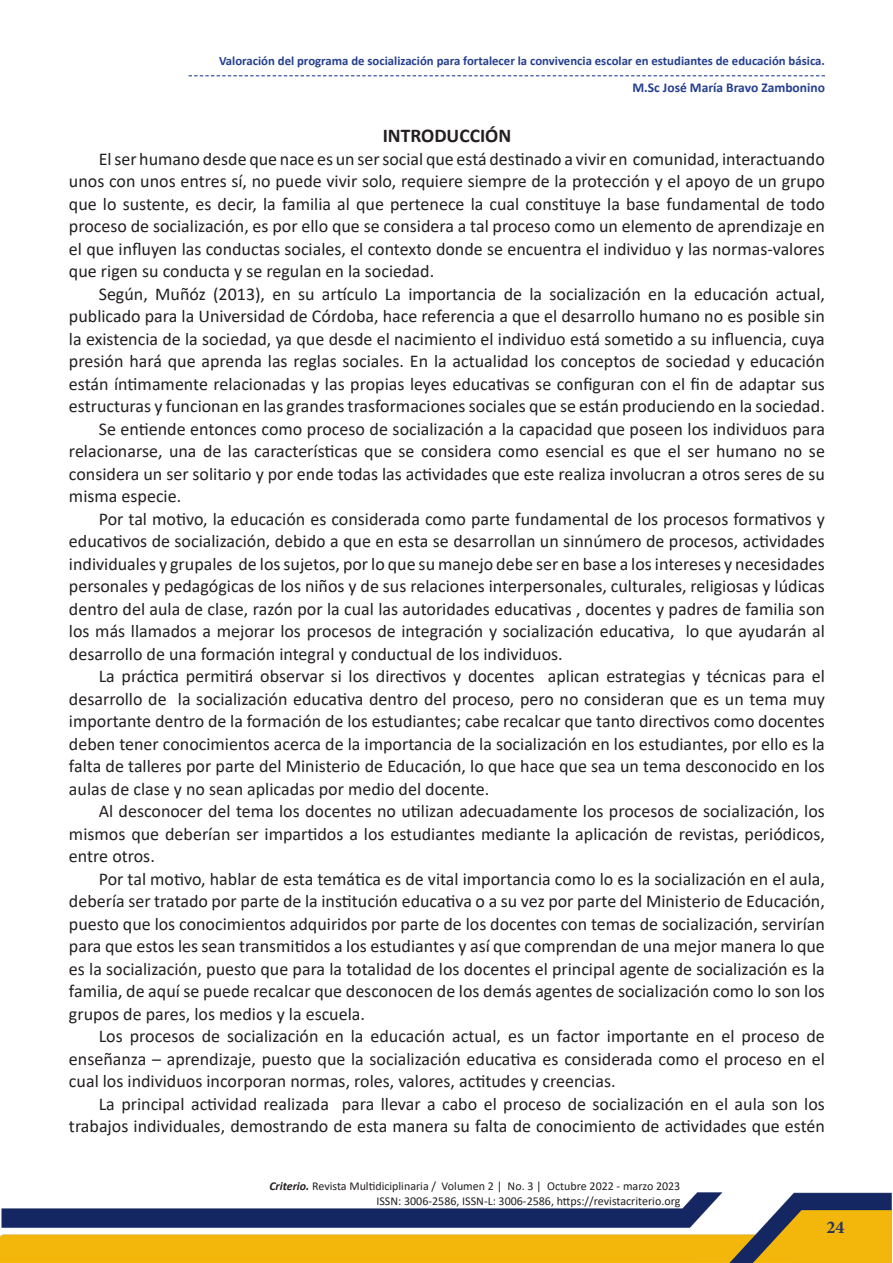
<style>
.page{position:relative;width:893px;height:1263px;background:#fff}
.page>*{position:absolute;margin:0;border:0;box-sizing:border-box;transform-origin:0 0}
.Titulo_articulo{font:700 19.5px "Calibri";color:#231f20}
.Titulo_articulo-2{font:18px/22.5px "Calibri";color:#231f20;text-align:justify}
.t1{font:700 18px "Minion Pro";color:#293361}
.t2{font:700 13.5px "Calibri";color:#253f8e}
.t3{font:700 12.75px "Calibri";color:#253f8e}
.t4{font:12px/15px "Calibri";color:#231f20;text-align:right}
.s1{font-weight:700;font-style:italic}
</style>
<div class="page">
<img style="left:0;top:75px;width:892px;height:1188px">
<svg style="left:189px;top:75px;width:636px;height:1px"></svg>
<p class="t3" style="left:219px;top:52px;width:607px">Valoración del programa de socialización para fortalecer la convivencia escolar en estudiantes de educación básica.</p>
<p class="t2" style="left:632px;top:78px;width:194px">M.Sc José María Bravo Zambonino</p>
<p class="Titulo_articulo" style="left:383px;top:122px;width:130px">INTRODUCCIÓN</p>
<p class="Titulo_articulo-2" style="left:69px;top:147px;width:757px;text-indent:30px">El ser humano desde que nace es un ser social que está destinado a vivir en comunidad, interactuando unos con unos entres sí, no puede vivir solo, requiere siempre de la protección y el apoyo de un grupo que lo sustente, es decir, la familia al que pertenece la cual constituye la base fundamental de todo proceso de socialización, es por ello que se considera a tal proceso como un elemento de aprendizaje en el que influyen las conductas sociales, el contexto donde se encuentra el individuo y las normas-valores que rigen su conducta y se regulan en la sociedad.</p>
<p class="Titulo_articulo-2" style="left:69px;top:282px;width:757px;text-indent:30px">Según, Muñóz (2013), en su artículo La importancia de la socialización en la educación actual, publicado para la Universidad de Córdoba, hace referencia a que el desarrollo humano no es posible sin la existencia de la sociedad, ya que desde el nacimiento el individuo está sometido a su influencia, cuya presión hará que aprenda las reglas sociales. En la actualidad los conceptos de sociedad y educación están íntimamente relacionadas y las propias leyes educativas se configuran con el fin de adaptar sus estructuras y funcionan en las grandes trasformaciones sociales que se están produciendo en la sociedad.</p>
<p class="Titulo_articulo-2" style="left:69px;top:417px;width:757px;text-indent:30px">Se entiende entonces como proceso de socialización a la capacidad que poseen los individuos para relacionarse, una de las características que se considera como esencial es que el ser humano no se considera un ser solitario y por ende todas las actividades que este realiza involucran a otros seres de su misma especie.</p>
<p class="Titulo_articulo-2" style="left:69px;top:507px;width:757px;text-indent:30px">Por tal motivo, la educación es considerada como parte fundamental de los procesos formativos y educativos de socialización, debido a que en esta se desarrollan un sinnúmero de procesos, actividades individuales y grupales de los sujetos, por lo que su manejo debe ser en base a los intereses y necesidades personales y pedagógicas de los niños y de sus relaciones interpersonales, culturales, religiosas y lúdicas dentro del aula de clase, razón por la cual las autoridades educativas , docentes y padres de familia son los más llamados a mejorar los procesos de integración y socialización educativa, lo que ayudarán al desarrollo de una formación integral y conductual de los individuos.</p>
<p class="Titulo_articulo-2" style="left:69px;top:665px;width:757px;text-indent:30px">La práctica permitirá observar si los directivos y docentes aplican estrategias y técnicas para el desarrollo de la socialización educativa dentro del proceso, pero no consideran que es un tema muy importante dentro de la formación de los estudiantes; cabe recalcar que tanto directivos como docentes deben tener conocimientos acerca de la importancia de la socialización en los estudiantes, por ello es la falta de talleres por parte del Ministerio de Educación, lo que hace que sea un tema desconocido en los aulas de clase y no sean aplicadas por medio del docente.</p>
<p class="Titulo_articulo-2" style="left:69px;top:800px;width:757px;text-indent:30px">Al desconocer del tema los docentes no utilizan adecuadamente los procesos de socialización, los mismos que deberían ser impartidos a los estudiantes mediante la aplicación de revistas, periódicos, entre otros.</p>
<p class="Titulo_articulo-2" style="left:69px;top:867px;width:757px;text-indent:30px">Por tal motivo, hablar de esta temática es de vital importancia como lo es la socialización en el aula, debería ser tratado por parte de la institución educativa o a su vez por parte del Ministerio de Educación, puesto que los conocimientos adquiridos por parte de los docentes con temas de socialización, servirían para que estos les sean transmitidos a los estudiantes y así que comprendan de una mejor manera lo que es la socialización, puesto que para la totalidad de los docentes el principal agente de socialización es la familia, de aquí se puede recalcar que desconocen de los demás agentes de socialización como lo son los grupos de pares, los medios y la escuela.</p>
<p class="Titulo_articulo-2" style="left:69px;top:1025px;width:757px;text-indent:30px">Los procesos de socialización en la educación actual, es un factor importante en el proceso de enseñanza – aprendizaje, puesto que la socialización educativa es considerada como el proceso en el cual los individuos incorporan normas, roles, valores, actitudes y creencias.</p>
<p class="Titulo_articulo-2" style="left:69px;top:1092px;width:757px;text-align:right">La principal actividad realizada para llevar a cabo el proceso de socialización en el aula son los trabajos individuales, demostrando de esta manera su falta de conocimiento de actividades que estén</p>
<p class="t4" style="left:269px;top:1178px;width:412px"><span class="s1">Criterio.</span> Revista Multidiciplinaria / Volumen 2 | No. 3 | Octubre 2022 - marzo 2023<br>ISSN: 3006-2586, ISSN-L: 3006-2586, https://revistacriterio.org</p>
<p class="t1" style="left:827px;top:1215px;width:19px">24</p>
</div>
